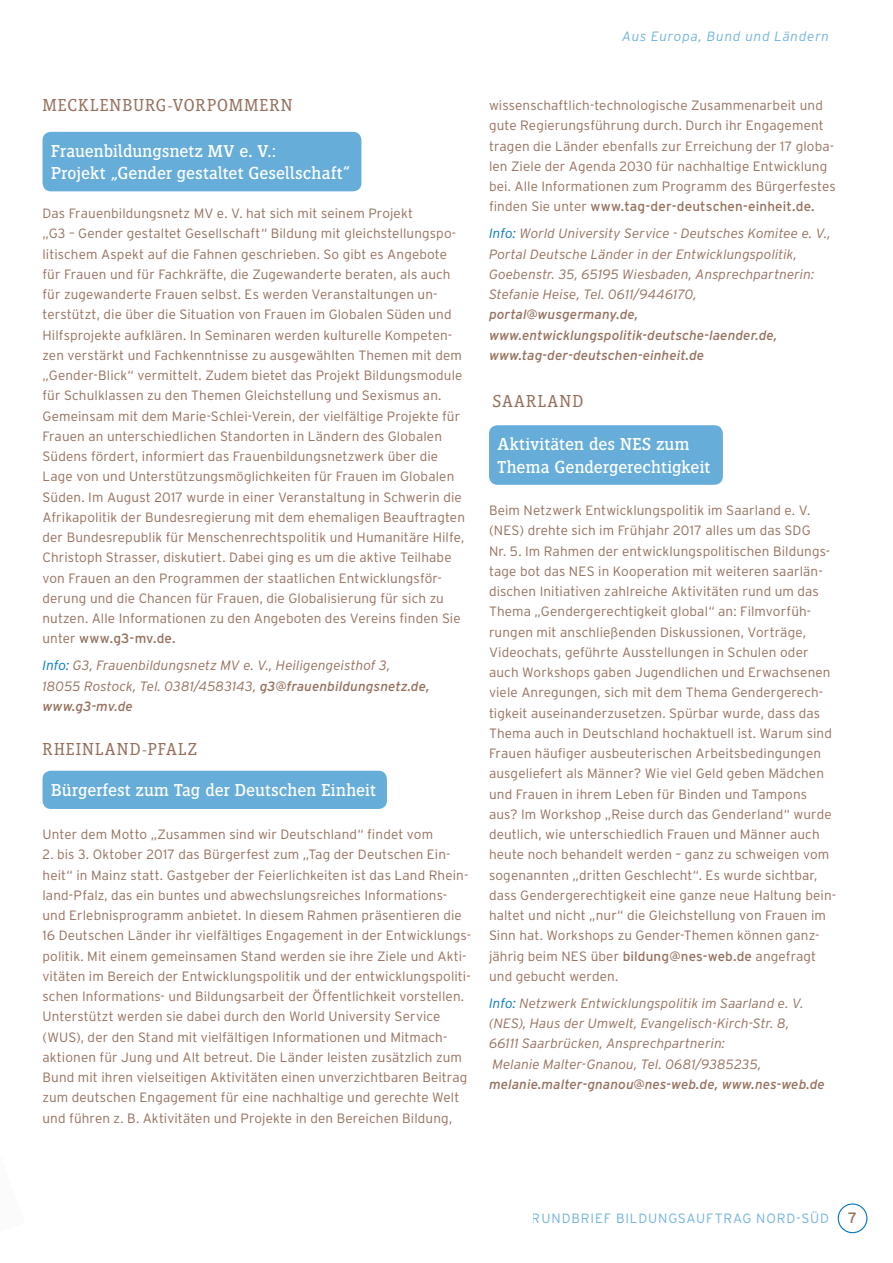
<style>
.page{position:relative;width:893px;height:1263px;background:#fff}
.page>*{position:absolute;margin:0;border:0;box-sizing:border-box;transform-origin:0 0}
.t1{font:18px/22.5px "Siseriff LT Std";letter-spacing:.005em;color:#fff}
.t2{font:300 18px "Siseriff LT Std";letter-spacing:.06em;color:#94705d}
.t3{font:15px "Interstate";color:#94705d}
.t4{font:300 13.5px/20.2px "Interstate";letter-spacing:.01em;color:#94705d}
.t5{font:italic 300 13.5px/20.2px "Interstate";letter-spacing:.005em;color:#94705d}
.t6{font:italic 13.5px/20.2px "Interstate";letter-spacing:.01em;color:#94705d}
.t7{font:300 13.5px "Interstate";letter-spacing:.065em;color:#3391cc}
.t8{font:italic 300 13.5px "Interstate";letter-spacing:.06em;color:#3391cc}
.s1{font-weight:400}
.s2{color:#0076bf}
</style>
<div class="page">
<div style="left:838px;top:1203px;width:29px;height:30px;border:1px solid #0076bf;border-radius:50%"></div>
<div style="left:43px;top:132px;width:318px;height:59px;background:#66add9;border-radius:9px"></div>
<div style="left:43px;top:771px;width:344px;height:38px;background:#66add9;border-radius:9px"></div>
<div style="left:489px;top:425px;width:234px;height:60px;background:#66add9;border-radius:9px"></div>
<p class="t8" style="left:622px;top:28px;width:209px">Aus Europa, Bund und Ländern</p>
<h1 class="t2" style="left:43px;top:94px;width:252px">MECKLENBURG-VORPOMMERN</h1>
<h1 class="t1" style="left:51px;top:139px;width:301px">Frauenbildungsnetz MV e. V.:<br>Projekt „Gender gestaltet Gesellschaft“</h1>
<p class="t4" style="left:43px;top:203px;width:424px">Das Frauenbildungsnetz MV e. V. hat sich mit seinem Projekt<br>„G3 – Gender gestaltet Gesellschaft“ Bildung mit gleichstellungspo&shy;litischem Aspekt auf die Fahnen geschrieben. So gibt es Angebote für Frauen und für Fachkräfte, die Zugewanderte beraten, als auch für zugewanderte Frauen selbst. Es werden Veranstaltungen un&shy;terstützt, die über die Situation von Frauen im Globalen Süden und Hilfsprojekte aufklären. In Seminaren werden kulturelle Kompeten&shy;zen verstärkt und Fachkenntnisse zu ausgewählten Themen mit dem „Gender-Blick“ vermittelt. Zudem bietet das Projekt Bildungsmodule für Schulklassen zu den Themen Gleichstellung und Sexismus an.<br>Gemeinsam mit dem Marie-Schlei-Verein, der vielfältige Projekte für Frauen an unterschiedlichen Standorten in Ländern des Globalen Südens fördert, informiert das Frauenbildungsnetzwerk über die Lage von und Unterstützungsmöglichkeiten für Frauen im Globalen Süden. Im August 2017 wurde in einer Veranstaltung in Schwerin die Afrikapolitik der Bundesregierung mit dem ehemaligen Beauftragten der Bundesrepublik für Menschenrechtspolitik und Humanitäre Hilfe, Christoph Strasser, diskutiert. Dabei ging es um die aktive Teilhabe von Frauen an den Programmen der staatlichen Entwicklungsför&shy;derung und die Chancen für Frauen, die Globalisierung für sich zu nutzen. Alle Informationen zu den Angeboten des Vereins finden Sie unter <span class="s1">www.g3-mv.de.</span></p>
<p class="t5" style="left:43px;top:655px;width:388px"><span class="s2">Info:</span> G3, Frauenbildungsnetz MV e. V., Heiligengeisthof 3,<br>18055 Rostock, Tel. 0381/4583143, <span class="s1">g3@frauenbildungsnetz.de, www.g3-mv.de</span></p>
<h1 class="t2" style="left:43px;top:738px;width:156px">RHEINLAND-PFALZ</h1>
<h1 class="t1" style="left:51px;top:779px;width:326px">Bürgerfest zum Tag der Deutschen Einheit</h1>
<p class="t4" style="left:43px;top:824px;width:392px">Unter dem Motto „Zusammen sind wir Deutschland“ findet vom</p>
<p class="t4" style="left:43px;top:844px;width:430px">2. bis 3. Oktober 2017 das Bürgerfest zum „Tag der Deutschen Ein&shy;heit“ in Mainz statt. Gastgeber der Feierlichkeiten ist das Land Rhein&shy;land-Pfalz, das ein buntes und abwechslungsreiches Informations&shy;und Erlebnisprogramm anbietet. In diesem Rahmen präsentieren die 16 Deutschen Länder ihr vielfältiges Engagement in der Entwicklungs&shy;politik. Mit einem gemeinsamen Stand werden sie ihre Ziele und Akti&shy;vitäten im Bereich der Entwicklungspolitik und der entwicklungspoliti&shy;schen Informations- und Bildungsarbeit der Öffentlichkeit vorstellen.<br>Unterstützt werden sie dabei durch den World University Service (WUS), der den Stand mit vielfältigen Informationen und Mitmach&shy;aktionen für Jung und Alt betreut. Die Länder leisten zusätzlich zum Bund mit ihren vielseitigen Aktivitäten einen unverzichtbaren Beitrag zum deutschen Engagement für eine nachhaltige und gerechte Welt und führen z. B. Aktivitäten und Projekte in den Bereichen Bildung,</p>
<p class="t4" style="left:489px;top:95px;width:348px">wissenschaftlich-technologische Zusammenarbeit und gute Regierungsführung durch. Durch ihr Engagement tragen die Länder ebenfalls zur Erreichung der 17 globa&shy;len Ziele der Agenda 2030 für nachhaltige Entwicklung bei. Alle Informationen zum Programm des Bürgerfestes finden Sie unter <span class="s1">www.tag-der-deutschen-einheit.de.</span></p>
<p class="t5" style="left:489px;top:223px;width:343px"><span class="s2">Info:</span> World University Service - Deutsches Komitee e. V., Portal Deutsche Länder in der Entwicklungspolitik, Goebenstr. 35, 65195 Wiesbaden, Ansprechpartnerin:<br>Stefanie Heise, Tel. 0611/9446170,</p>
<p class="t6" style="left:489px;top:304px;width:290px">portal@wusgermany.de, www.entwicklungspolitik-deutsche-laender.de, www.tag-der-deutschen-einheit.de</p>
<h1 class="t2" style="left:492px;top:391px;width:92px">SAARLAND</h1>
<h1 class="t1" style="left:497px;top:433px;width:214px">Aktivitäten des NES zum<br>Thema Gendergerechtigkeit</h1>
<p class="t4" style="left:489px;top:500px;width:349px">Beim Netzwerk Entwicklungspolitik im Saarland e. V. (NES) drehte sich im Frühjahr 2017 alles um das SDG<br>Nr. 5. Im Rahmen der entwicklungspolitischen Bildungs&shy;tage bot das NES in Kooperation mit weiteren saarlän&shy;dischen Initiativen zahlreiche Aktivitäten rund um das Thema „Gendergerechtigkeit global“ an: Filmvorfüh&shy;rungen mit anschließenden Diskussionen, Vorträge, Videochats, geführte Ausstellungen in Schulen oder auch Workshops gaben Jugendlichen und Erwachsenen viele Anregungen, sich mit dem Thema Gendergerech&shy;tigkeit auseinanderzusetzen. Spürbar wurde, dass das Thema auch in Deutschland hochaktuell ist. Warum sind Frauen häufiger ausbeuterischen Arbeitsbedingungen ausgeliefert als Männer? Wie viel Geld geben Mädchen und Frauen in ihrem Leben für Binden und Tampons aus? Im Workshop „Reise durch das Genderland“ wurde deutlich, wie unterschiedlich Frauen und Männer auch heute noch behandelt werden – ganz zu schweigen vom sogenannten „dritten Geschlecht“. Es wurde sichtbar, dass Gendergerechtigkeit eine ganze neue Haltung bein&shy;haltet und nicht „nur“ die Gleichstellung von Frauen im Sinn hat. Workshops zu Gender-Themen können ganz&shy;jährig beim NES über <span class="s1">bildung@nes-web.de</span> angefragt und gebucht werden.</p>
<p class="t5" style="left:489px;top:993px;width:316px"><span class="s2">Info:</span> Netzwerk Entwicklungspolitik im Saarland e. V. (NES), Haus der Umwelt, Evangelisch-Kirch-Str. 8, 66111 Saarbrücken, Ansprechpartnerin:<br>Melanie Malter-Gnanou, Tel. 0681/9385235,</p>
<p class="t6" style="left:489px;top:1074px;width:337px">melanie.malter-gnanou@nes-web.de, www.nes-web.de</p>
<p class="t7" style="left:532px;top:1211px;width:299px">Rundbrief Bildungsauftrag Nord-Süd</p>
<p class="t3" style="left:848px;top:1209px;width:10px">7</p>
</div>
